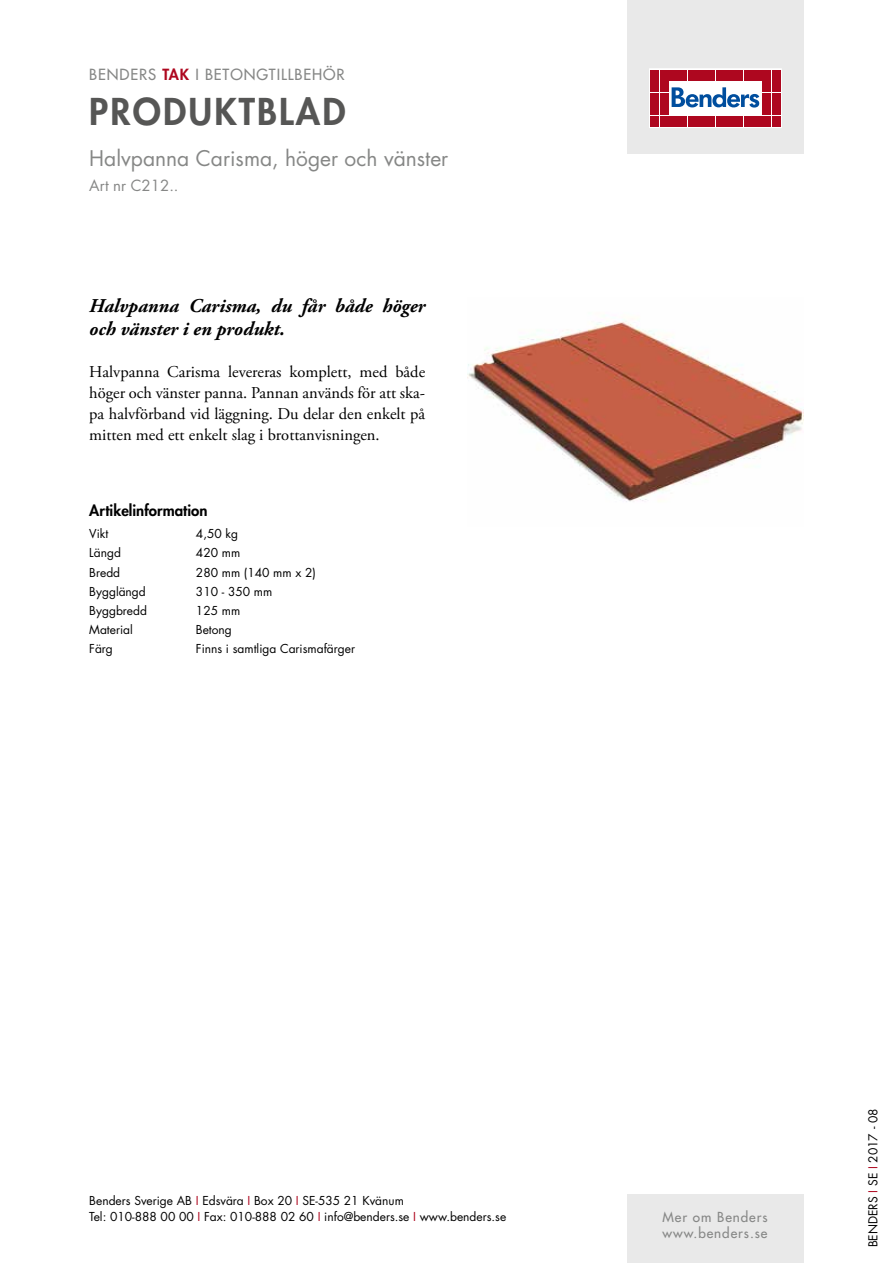
<style>
.page{position:relative;width:893px;height:1263px;background:#fff}
.page>*{position:absolute;margin:0;border:0;box-sizing:border-box;transform-origin:0 0}
.t1{font:800 36px "Futura Std";letter-spacing:.06em;color:#565655}
.t2{font:21px "Futura Std";color:#868786}
.t3{font:italic 700 19.5px/23.4px "Adobe Garamond Pro";color:#000}
.t4{font:16.5px/21px "Adobe Garamond Pro";color:#000;text-align:justify}
.t5{font:500 15px "Futura Std";letter-spacing:.06em;color:#868786}
.t6{font:800 15px "Futura Std";color:#000}
.t7{font:15px "Futura Std";color:#868786}
.t8{font:500 13.5px/16.2px "Futura Std";letter-spacing:.07em;color:#868786}
.t9{font:12px/16.5px "Futura Std";color:#000}
.s1{font-weight:800;color:#ae071f}
.s2{color:#ae071f}
</style>
<div class="page">
<div style="left:627px;top:0;width:177px;height:153px;background:#e9e9e9"></div>
<svg style="left:649px;top:69px;width:132px;height:59px;background:#eac2c8"></svg>
<div style="left:651px;top:70px;width:8px;height:10px;background:#ae071f"></div>
<div style="left:660px;top:70px;width:8px;height:10px;background:#ae071f"></div>
<div style="left:651px;top:81px;width:8px;height:11px;background:#ae071f"></div>
<div style="left:660px;top:81px;width:8px;height:11px;background:#ae071f"></div>
<div style="left:651px;top:93px;width:8px;height:10px;background:#ae071f"></div>
<div style="left:660px;top:93px;width:8px;height:10px;background:#ae071f"></div>
<div style="left:651px;top:104px;width:8px;height:11px;background:#ae071f"></div>
<div style="left:660px;top:104px;width:8px;height:11px;background:#ae071f"></div>
<div style="left:651px;top:116px;width:8px;height:10px;background:#ae071f"></div>
<div style="left:660px;top:116px;width:8px;height:10px;background:#ae071f"></div>
<div style="left:669px;top:70px;width:8px;height:10px;background:#ae071f"></div>
<div style="left:679px;top:70px;width:8px;height:10px;background:#ae071f"></div>
<div style="left:688px;top:70px;width:8px;height:10px;background:#ae071f"></div>
<div style="left:697px;top:70px;width:9px;height:10px;background:#ae071f"></div>
<div style="left:707px;top:70px;width:8px;height:10px;background:#ae071f"></div>
<div style="left:716px;top:70px;width:8px;height:10px;background:#ae071f"></div>
<div style="left:725px;top:70px;width:9px;height:10px;background:#ae071f"></div>
<div style="left:735px;top:70px;width:8px;height:10px;background:#ae071f"></div>
<div style="left:744px;top:70px;width:8px;height:10px;background:#ae071f"></div>
<div style="left:753px;top:70px;width:9px;height:10px;background:#ae071f"></div>
<div style="left:669px;top:116px;width:8px;height:10px;background:#ae071f"></div>
<div style="left:679px;top:116px;width:8px;height:10px;background:#ae071f"></div>
<div style="left:688px;top:116px;width:8px;height:10px;background:#ae071f"></div>
<div style="left:697px;top:116px;width:9px;height:10px;background:#ae071f"></div>
<div style="left:707px;top:116px;width:8px;height:10px;background:#ae071f"></div>
<div style="left:716px;top:116px;width:8px;height:10px;background:#ae071f"></div>
<div style="left:725px;top:116px;width:9px;height:10px;background:#ae071f"></div>
<div style="left:735px;top:116px;width:8px;height:10px;background:#ae071f"></div>
<div style="left:744px;top:116px;width:8px;height:10px;background:#ae071f"></div>
<div style="left:753px;top:116px;width:9px;height:10px;background:#ae071f"></div>
<div style="left:763px;top:70px;width:8px;height:10px;background:#ae071f"></div>
<div style="left:772px;top:70px;width:8px;height:10px;background:#ae071f"></div>
<div style="left:763px;top:81px;width:8px;height:11px;background:#ae071f"></div>
<div style="left:772px;top:81px;width:8px;height:11px;background:#ae071f"></div>
<div style="left:763px;top:93px;width:8px;height:10px;background:#ae071f"></div>
<div style="left:772px;top:93px;width:8px;height:10px;background:#ae071f"></div>
<div style="left:763px;top:104px;width:8px;height:11px;background:#ae071f"></div>
<div style="left:772px;top:104px;width:8px;height:11px;background:#ae071f"></div>
<div style="left:763px;top:116px;width:8px;height:10px;background:#ae071f"></div>
<div style="left:772px;top:116px;width:8px;height:10px;background:#ae071f"></div>
<svg style="left:672px;top:87px;width:87px;height:21px;background:#8fb1d4"></svg>
<div style="left:627px;top:1195px;width:177px;height:68px;background:#e9e9e9"></div>
<img style="left:468px;top:321px;width:336px;height:181px">
<p class="t5" style="left:89px;top:65px;width:257px">BENDERS <span class="s1">TAK</span> I BETONGTILLBEHÖR</p>
<h1 class="t1" style="left:89px;top:89px;width:258px">PRODUKTBLAD</h1>
<h2 class="t2" style="left:89px;top:145px;width:360px">Halvpanna Carisma, höger och vänster</h2>
<p class="t7" style="left:89px;top:176px;width:91px">Art nr C212..</p>
<h3 class="t3" style="left:89px;top:294px;width:337px">Halvpanna Carisma, du får både höger och vänster i en produkt.</h3>
<h3 class="t4" style="left:89px;top:362px;width:337px">Halvpanna Carisma levereras komplett, med både höger och vänster panna. Pannan används för att ska&shy;pa halvförband vid läggning. Du delar den enkelt på mitten med ett enkelt slag i brottanvisningen.</h3>
<p class="t6" style="left:89px;top:501px;width:120px">Artikelinformation</p>
<p class="t9" style="left:89px;top:526px;width:21px">Vikt</p>
<p class="t9" style="left:196px;top:526px;width:44px">4,50 kg</p>
<p class="t9" style="left:89px;top:545px;width:33px">Längd</p>
<p class="t9" style="left:196px;top:545px;width:46px">420 mm</p>
<p class="t9" style="left:89px;top:564px;width:32px">Bredd</p>
<p class="t9" style="left:196px;top:564px;width:121px">280 mm (140 mm x 2)</p>
<p class="t9" style="left:89px;top:583px;width:58px">Bygglängd</p>
<p class="t9" style="left:196px;top:583px;width:78px">310 - 350 mm</p>
<p class="t9" style="left:89px;top:602px;width:59px">Byggbredd</p>
<p class="t9" style="left:196px;top:602px;width:46px">125 mm</p>
<p class="t9" style="left:89px;top:621px;width:45px">Material</p>
<p class="t9" style="left:196px;top:621px;width:37px">Betong</p>
<p class="t9" style="left:89px;top:640px;width:25px">Färg</p>
<p class="t9" style="left:196px;top:640px;width:161px">Finns i samtliga Carismafärger</p>
<p class="t9" style="left:89px;top:1192px;width:418px">Benders Sverige AB <span class="s2">I</span> Edsvära <span class="s2">I</span> Box 20 <span class="s2">I</span> SE-535 21 Kvänum<br>Tel: 010-888 00 00 <span class="s2">I</span> Fax: 010-888 02 60 <span class="s2">I</span> info@benders.se <span class="s2">I</span> www.benders.se</p>
<p class="t8" style="left:662px;top:1209px;width:107px">Mer om Benders www.benders.se</p>
<p class="t9" style="left:865px;top:1247px;width:140px;rotate:-90deg">BENDERS <span class="s2">I</span> SE <span class="s2">I</span> 2017 - 08</p>
</div>
